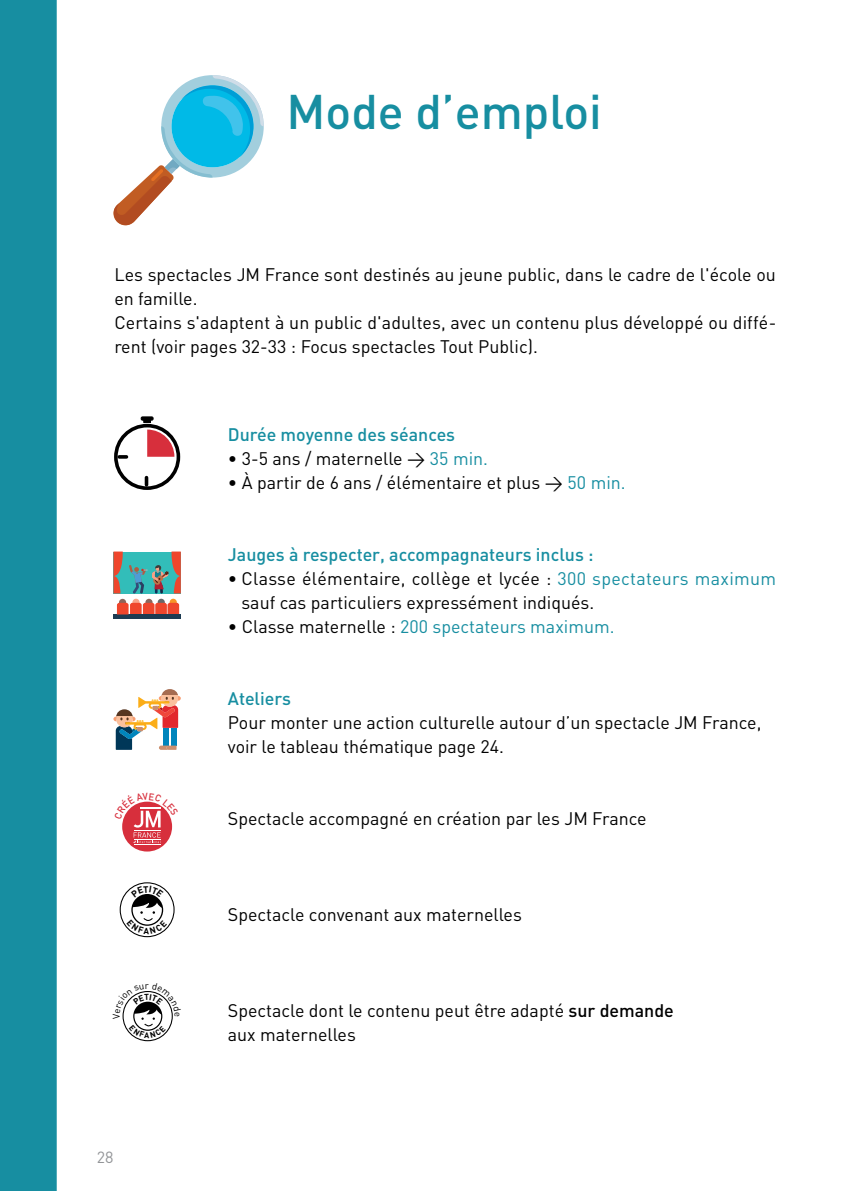
<style>
.page{position:relative;width:851px;height:1191px;background:#fff}
.page>*{position:absolute;margin:0;border:0;box-sizing:border-box;transform-origin:0 0}
.t1{font:500 48px "DIN";color:#178ea1}
.t2{font:18px/24px "DIN";color:#000}
.t3{font:500 18px "DIN";color:#178ea1}
.t4{font:18px "DIN";color:#178ea1}
.t5{font:16px "DIN";color:#939598}
.t6{font:9.6px "DIN";color:#000}
.s1{color:#178ea1}
.s2{color:#000}
.s3{font-weight:500}
</style>
<div class="page">
<div style="left:0;top:0;width:57px;height:1191px;background:#178ea1"></div>
<svg style="left:113px;top:75px;width:151px;height:150px"></svg>
<div style="left:120px;top:882px;width:54px;height:55px;border:1px solid #000;border-radius:50%"></div>
<div style="left:122px;top:801px;width:50px;height:50px;background:#d72f3c;border-radius:50%"></div>
<div style="left:114px;top:424px;width:66px;height:66px;border:4px solid #000;border-radius:50%"></div>
<svg style="left:147px;top:429px;width:27px;height:28px"></svg>
<svg style="left:119px;top:455px;width:7px;height:4px"></svg>
<svg style="left:145px;top:477px;width:3px;height:8px"></svg>
<svg style="left:141px;top:417px;width:12px;height:5px"></svg>
<div style="left:161px;top:689px;width:17px;height:14px;background:#a66c51;border-radius:50%"></div>
<svg style="left:113px;top:695px;width:68px;height:55px"></svg>
<div style="left:113px;top:551px;width:68px;height:42px;background:#32bdb9"></div>
<svg style="left:145px;top:599px;width:7px;height:7px"></svg>
<svg style="left:119px;top:599px;width:7px;height:7px"></svg>
<svg style="left:132px;top:599px;width:8px;height:7px"></svg>
<svg style="left:170px;top:599px;width:7px;height:7px"></svg>
<svg style="left:158px;top:599px;width:7px;height:7px"></svg>
<div style="left:113px;top:614px;width:68px;height:5px;background:#1d3b52"></div>
<svg style="left:113px;top:551px;width:10px;height:42px"></svg>
<svg style="left:117px;top:603px;width:62px;height:11px"></svg>
<svg style="left:129px;top:551px;width:52px;height:42px"></svg>
<svg style="left:127px;top:885px;width:40px;height:49px"></svg>
<svg style="left:122px;top:991px;width:51px;height:47px"></svg>
<svg style="left:122px;top:801px;width:51px;height:44px"></svg>
<h1 class="t1" style="left:286px;top:81px;width:317px">Mode d’emploi</h1>
<p class="t2" style="left:114px;top:262px;width:663px">Les spectacles JM France sont destinés au jeune public, dans le cadre de l'école ou en famille.<br>Certains s'adaptent à un public d'adultes, avec un contenu plus développé ou diffé&shy;rent (voir pages 32-33 : Focus spectacles Tout Public).</p>
<p class="t3" style="left:228px;top:423px;width:229px">Durée moyenne des séances</p>
<p class="t2" style="left:228px;top:446px;width:261px">• 3-5 ans / maternelle &gt; <span class="s1">35 min.</span></p>
<p class="t2" style="left:228px;top:470px;width:399px">• À partir de 6 ans / élémentaire et plus &gt; <span class="s1">50 min.</span></p>
<p class="t3" style="left:228px;top:543px;width:367px">Jauges à respecter, accompagnateurs inclus :</p>
<p class="t2" style="left:241px;top:566px;width:536px;text-indent:-14px">• Classe élémentaire, collège et lycée : <span class="s1">300 spectateurs maximum </span>sauf cas particuliers expressément indiqués.</p>
<p class="t4" style="left:228px;top:615px;width:388px"><span class="s2">• Classe maternelle :</span> 200 spectateurs maximum.</p>
<p class="t3" style="left:228px;top:687px;width:65px">Ateliers</p>
<p class="t2" style="left:228px;top:710px;width:535px">Pour monter une action culturelle autour d’un spectacle JM France, voir le tableau thématique page 24.</p>
<p class="t2" style="left:228px;top:806px;width:420px">Spectacle accompagné en création par les JM France</p>
<p class="t6" style="left:110px;top:1019px;width:7px;rotate:-90deg">V</p>
<p class="t6" style="left:145px;top:979px;width:6px">r</p>
<p class="t5" style="left:97px;top:1146px;width:18px">28</p>
<p class="t2" style="left:228px;top:902px;width:295px">Spectacle convenant aux maternelles</p>
<p class="t2" style="left:228px;top:998px;width:447px">Spectacle dont le contenu peut être adapté <span class="s3">sur demande </span>aux maternelles</p>
</div>
